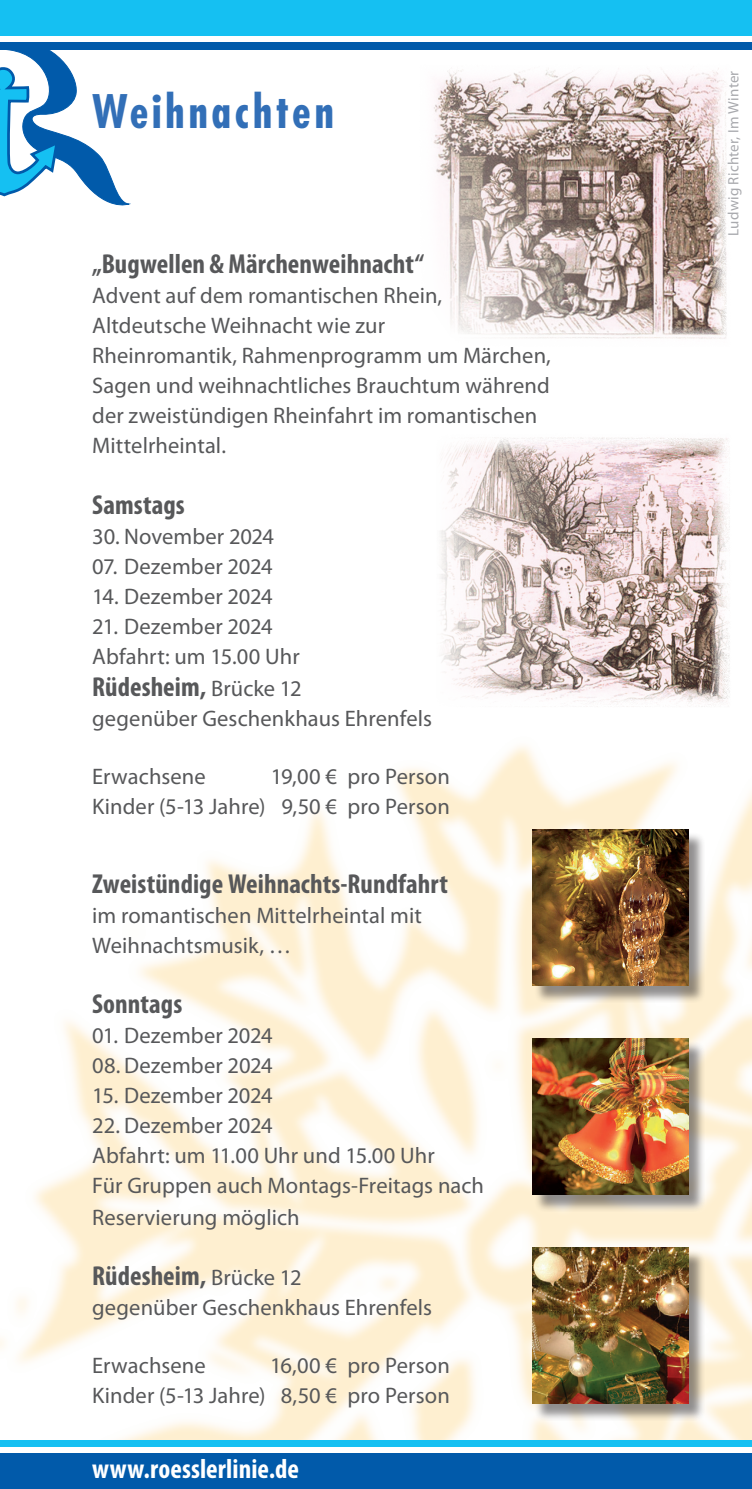
<style>
.page{position:relative;width:752px;height:1489px;background:#fff}
.page>*{position:absolute;margin:0;border:0;box-sizing:border-box;transform-origin:0 0}
.t1{font:700 condensed 45px "Futura";letter-spacing:.085em;color:#326fb7}
.t2{font:700 condensed 27.5px "Myriad Pro";letter-spacing:.005em;color:#57585a}
.t3{font:700 condensed 27.5px "Myriad Pro";letter-spacing:.005em;color:#fff}
.t4{font:22.5px/30px "Myriad Pro";letter-spacing:.005em;color:#57585a}
.t5{font:15px "Myriad Pro";letter-spacing:.015em;color:#a8a9ad}
.s1{font-weight:400;font-stretch:normal;font-size:22.5px}
</style>
<div class="page">
<div style="left:0;top:0;width:751px;height:35px;background:#15c0f2"></div>
<div style="left:0;top:43px;width:751px;height:7px;background:#015aaa"></div>
<div style="left:0;top:1453px;width:751px;height:35px;background:#015aaa"></div>
<div style="left:0;top:1439px;width:751px;height:7px;background:#15c0f2"></div>
<img style="left:0;top:746px;width:751px;height:693px">
<img style="left:440px;top:437px;width:290px;height:270px">
<div style="left:534px;top:831px;width:171px;height:172px;background:#231f20;opacity:.5"></div>
<img style="left:531px;top:829px;width:156px;height:156px">
<div style="left:534px;top:1040px;width:171px;height:172px;background:#231f20;opacity:.5"></div>
<img style="left:531px;top:1038px;width:156px;height:156px">
<div style="left:534px;top:1249px;width:171px;height:172px;background:#231f20;opacity:.5"></div>
<img style="left:531px;top:1247px;width:156px;height:156px">
<img style="left:433px;top:68px;width:294px;height:271px">
<svg style="left:0;top:50px;width:130px;height:156px"></svg>
<h1 class="t1" style="left:92px;top:83px;width:243px">Weihnachten</h1>
<p class="t2" style="left:92px;top:247px;width:333px">„Bugwellen &amp; Märchenweihnacht“</p>
<p class="t4" style="left:92px;top:280px;width:460px">Advent auf dem romantischen Rhein, Altdeutsche Weihnacht wie zur<br>Rheinromantik, Rahmenprogramm um Märchen, Sagen und weihnachtliches Brauchtum während der zweistündigen Rheinfahrt im romantischen Mittelrheintal.</p>
<p class="t2" style="left:92px;top:487px;width:94px">Samstags</p>
<p class="t4" style="left:92px;top:520px;width:183px">30. November 2024</p>
<p class="t4" style="left:92px;top:550px;width:182px">07. Dezember 2024</p>
<p class="t4" style="left:92px;top:580px;width:182px">14. Dezember 2024</p>
<p class="t4" style="left:92px;top:610px;width:209px">21. Dezember 2024<br>Abfahrt: um 15.00 Uhr</p>
<p class="t2" style="left:92px;top:669px;width:211px">Rüdesheim, <span class="s1">Brücke 12</span></p>
<p class="t4" style="left:92px;top:703px;width:341px">gegenüber Geschenkhaus Ehrenfels</p>
<p class="t4" style="left:92px;top:760px;width:115px">Erwachsene</p>
<p class="t4" style="left:92px;top:760px;width:359px;text-align:right">19,00 € pro Person<br>Kinder (5-13 Jahre) 9,50 € pro Person</p>
<p class="t2" style="left:92px;top:866px;width:357px">Zweistündige Weihnachts-Rundfahrt</p>
<p class="t4" style="left:92px;top:899px;width:331px">im romantischen Mittelrheintal mit<br>Weihnachtsmusik, …</p>
<p class="t2" style="left:92px;top:986px;width:92px">Sonntags</p>
<p class="t4" style="left:92px;top:1019px;width:182px">01. Dezember 2024<br>08.Dezember 2024</p>
<p class="t4" style="left:92px;top:1079px;width:182px">15. Dezember 2024</p>
<p class="t4" style="left:92px;top:1109px;width:393px">22. Dezember 2024<br>Abfahrt: um 11.00 Uhr und 15.00 Uhr<br>Für Gruppen auch Montags-Freitags nach</p>
<p class="t4" style="left:92px;top:1202px;width:209px">Reservierung möglich</p>
<p class="t2" style="left:92px;top:1258px;width:211px">Rüdesheim, <span class="s1">Brücke 12</span></p>
<p class="t4" style="left:92px;top:1292px;width:341px">gegenüber Geschenkhaus Ehrenfels</p>
<p class="t4" style="left:92px;top:1349px;width:115px">Erwachsene</p>
<p class="t4" style="left:92px;top:1349px;width:359px;text-align:right">16,00 € pro Person<br>Kinder (5-13 Jahre) 8,50 € pro Person</p>
<p class="t3" style="left:92px;top:1451px;width:208px">www.roesslerlinie.de</p>
<p class="t5" style="left:723px;top:236px;width:167px;rotate:-90deg">Ludwig Richter, Im Winter</p>
</div>
